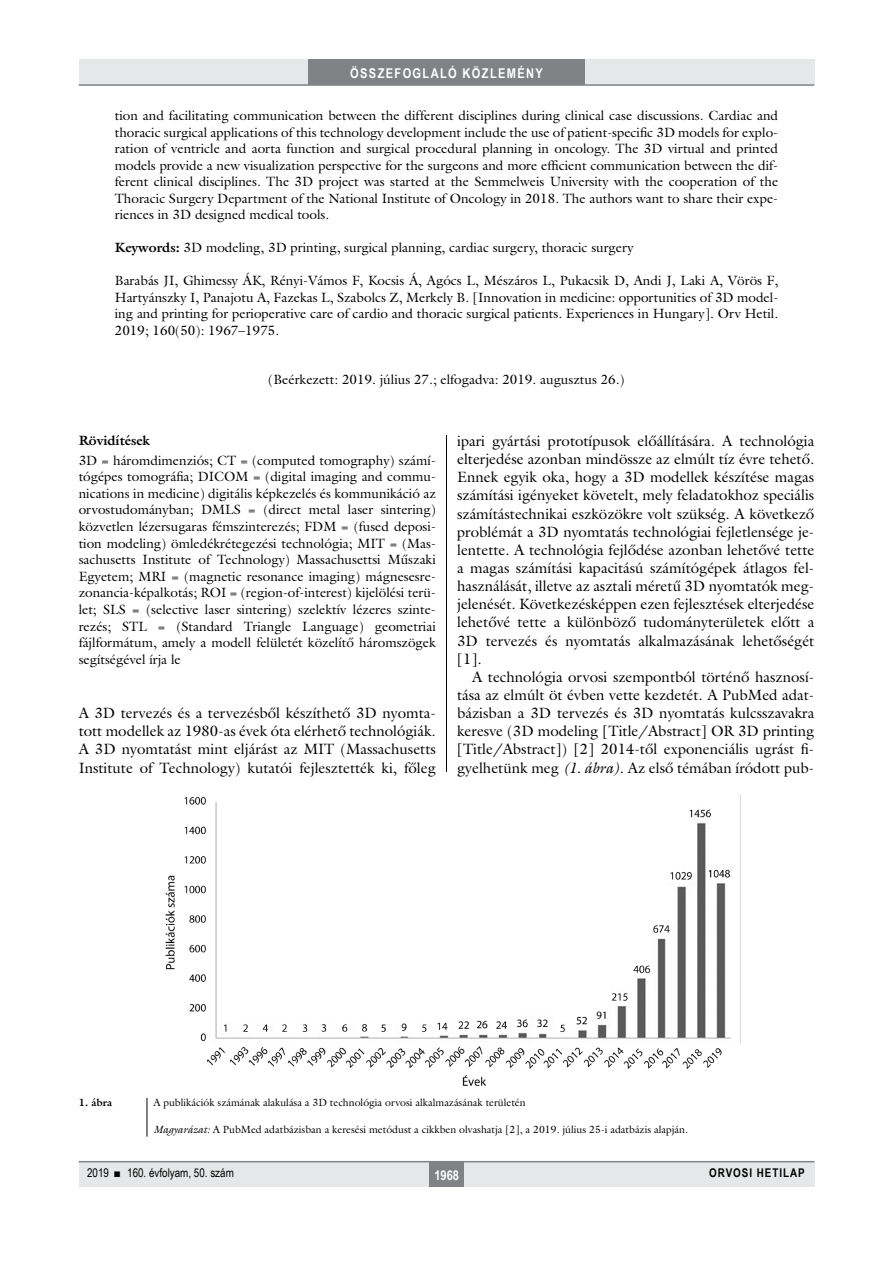
<style>
.page{position:relative;width:893px;height:1263px;background:#fff}
.page>*{position:absolute;margin:0;border:0;box-sizing:border-box;transform-origin:0 0}
.Body_tompa{font:15px/18.1px "Galliard Reg";color:#000;text-align:justify}
.Body_Text{font:15px/18.1px "Galliard Reg";color:#000;text-align:justify}
.tompa_9_11{font:13.5px/16.6px "Galliard Reg";color:#000}
.tompa_9_11_angol{font:13.5px/16.5px "Galliard Reg";color:#000;text-align:justify}
.rovatcim_jo{font:700 13.5px "Arial Narrow";letter-spacing:.1em;color:#fff}
.roviditesek_cim{font:700 13.5px "Galliard Reg";color:#000}
.oldalszam{font:700 13.5px "Arial Narrow";color:#fff}
.pagina{font:12px "Arial Narrow";color:#000}
.pagina-2{font:700 12px "Arial Narrow";letter-spacing:.08em;color:#000}
.kepalairas2{font:10.5px "Galliard Reg";color:#000}
.kepalairas1{font:700 10.5px "Galliard Reg";color:#000}
.s1{font-weight:700}
.s2{font-style:italic}
</style>
<div class="page">
<div style="left:79px;top:1161px;width:735px;height:25px;background:#e6e7e8"></div>
<hr style="left:79px;top:1161px;width:735px;height:1px;background:#808285">
<div style="left:430px;top:1161px;width:34px;height:25px;background:#808285"></div>
<div style="left:79px;top:60px;width:735px;height:25px;background:#e6e7e8"></div>
<div style="left:308px;top:60px;width:277px;height:25px;background:#808285"></div>
<hr style="left:79px;top:84px;width:735px;height:2px;background:#808285">
<hr style="left:446px;top:111px;width:1px;height:1026px;background:#000">
<img style="left:165px;top:795px;width:566px;height:294px">
<div style="left:115px;top:111px;width:663px;height:324px;background:#fff"></div>
<div style="left:79px;top:1098px;width:735px;height:39px;background:#fff"></div>
<hr style="left:147px;top:1098px;width:1px;height:39px;background:#000">
<p class="rovatcim_jo" style="left:350px;top:63px;width:194px">ÖSSZEFOGLALÓ KÖZLEMÉNY</p>
<p class="tompa_9_11_angol" style="left:115px;top:107px;width:665px">tion and facilitating communication between the different disciplines during clinical case discussions. Cardiac and thoracic surgical applications of this technology development include the use of patient-specific 3D models for explo&shy;ration of ventricle and aorta function and surgical procedural planning in oncology. The 3D virtual and printed models provide a new visualization perspective for the surgeons and more efficient communication between the dif&shy;ferent clinical disciplines. The 3D project was started at the Semmelweis University with the cooperation of the Thoracic Surgery Department of the National Institute of Oncology in 2018. The authors want to share their expe&shy;riences in 3D designed medical tools.</p>
<p class="tompa_9_11" style="left:115px;top:239px;width:520px"><span class="s1">Keywords:</span> 3D modeling, 3D printing, surgical planning, cardiac surgery, thoracic surgery</p>
<p class="tompa_9_11" style="left:115px;top:272px;width:665px">Barabás JI, Ghimessy ÁK, Rényi-Vámos F, Kocsis Á, Agócs L, Mészáros L, Pukacsik D, Andi J, Laki A, Vörös F, Hartyánszky I, Panajotu A, Fazekas L, Szabolcs Z, Merkely B. [Innovation in medicine: opportunities of 3D model&shy;ing and printing for perioperative care of cardio and thoracic surgical patients. Experiences in Hungary]. Orv Hetil.<br>2019; 160(50): 1967–1975.</p>
<p class="tompa_9_11" style="left:268px;top:371px;width:358px">(Beérkezett: 2019. július 27.; elfogadva: 2019. augusztus 26.)</p>
<p class="roviditesek_cim" style="left:79px;top:432px;width:73px">Rövidítések</p>
<p class="tompa_9_11" style="left:79px;top:451px;width:359px">3D = háromdimenziós; CT = (computed tomography) számí&shy;tógépes tomográfia; DICOM = (digital imaging and commu&shy;nications in medicine) digitális képkezelés és kommunikáció az orvostudományban; DMLS = (direct metal laser sintering) közvetlen lézersugaras fémszinterezés; FDM = (fused deposi&shy;tion modeling) ömledékrétegezési technológia; MIT = (Mas&shy;sachusetts Institute of Technology) Massachusettsi Műszaki Egyetem; MRI = (magnetic resonance imaging) mágnesesre&shy;zonancia-képalkotás; ROI = (region-of-interest) kijelölési terü&shy;let; SLS = (selective laser sintering) szelektív lézeres szinte&shy;rezés; STL = (Standard Triangle Language) geometriai fájlformátum, amely a modell felületét közelítő háromszögek segítségével írja le</p>
<p class="Body_tompa" style="left:79px;top:704px;width:359px">A 3D tervezés és a tervezésből készíthető 3D nyomta&shy;tott modellek az 1980-as évek óta elérhető technológiák.<br>A 3D nyomtatást mint eljárást az MIT (Massachusetts Institute of Technology) kutatói fejlesztették ki, főleg</p>
<p class="Body_tompa" style="left:457px;top:432px;width:359px">ipari gyártási prototípusok előállítására. A technológia elterjedése azonban mindössze az elmúlt tíz évre tehető.<br>Ennek egyik oka, hogy a 3D modellek készítése magas számítási igényeket követelt, mely feladatokhoz speciális számítástechnikai eszközökre volt szükség. A következő problémát a 3D nyomtatás technológiai fejletlensége je&shy;lentette. A technológia fejlődése azonban lehetővé tette a magas számítási kapacitású számítógépek átlagos fel&shy;használását, illetve az asztali méretű 3D nyomtatók meg&shy;jelenését. Következésképpen ezen fejlesztések elterjedése lehetővé tette a különböző tudományterületek előtt a 3D tervezés és nyomtatás alkalmazásának lehetőségét [1].</p>
<p class="Body_Text" style="left:457px;top:667px;width:359px;text-indent:15px">A technológia orvosi szempontból történő hasznosí&shy;tása az elmúlt öt évben vette kezdetét. A PubMed adat&shy;bázisban a 3D tervezés és 3D nyomtatás kulcsszavakra keresve (3D modeling [Title/Abstract] OR 3D printing [Title/Abstract]) [2] 2014-től exponenciális ugrást fi&shy;gyelhetünk meg <span class="s2">(1. ábra)</span>. Az első témában íródott pub-</p>
<p class="kepalairas1" style="left:79px;top:1096px;width:35px">1. ábra</p>
<p class="kepalairas2" style="left:153px;top:1096px;width:374px">A publikációk számának alakulása a 3D technológia orvosi alkalmazásának területén</p>
<p class="kepalairas2" style="left:153px;top:1123px;width:536px"><span class="s2">Magyarázat:</span> A PubMed adatbázisban a keresési metódust a cikkben olvashatja [2], a 2019. július 25-i adatbázis alapján.</p>
<p class="pagina" style="left:87px;top:1164px;width:148px">2019 ■ 160. évfolyam, 50. szám</p>
<p class="oldalszam" style="left:434px;top:1165px;width:26px">1968</p>
<p class="pagina-2" style="left:709px;top:1164px;width:97px">ORVOSI HETILAP</p>
</div>
